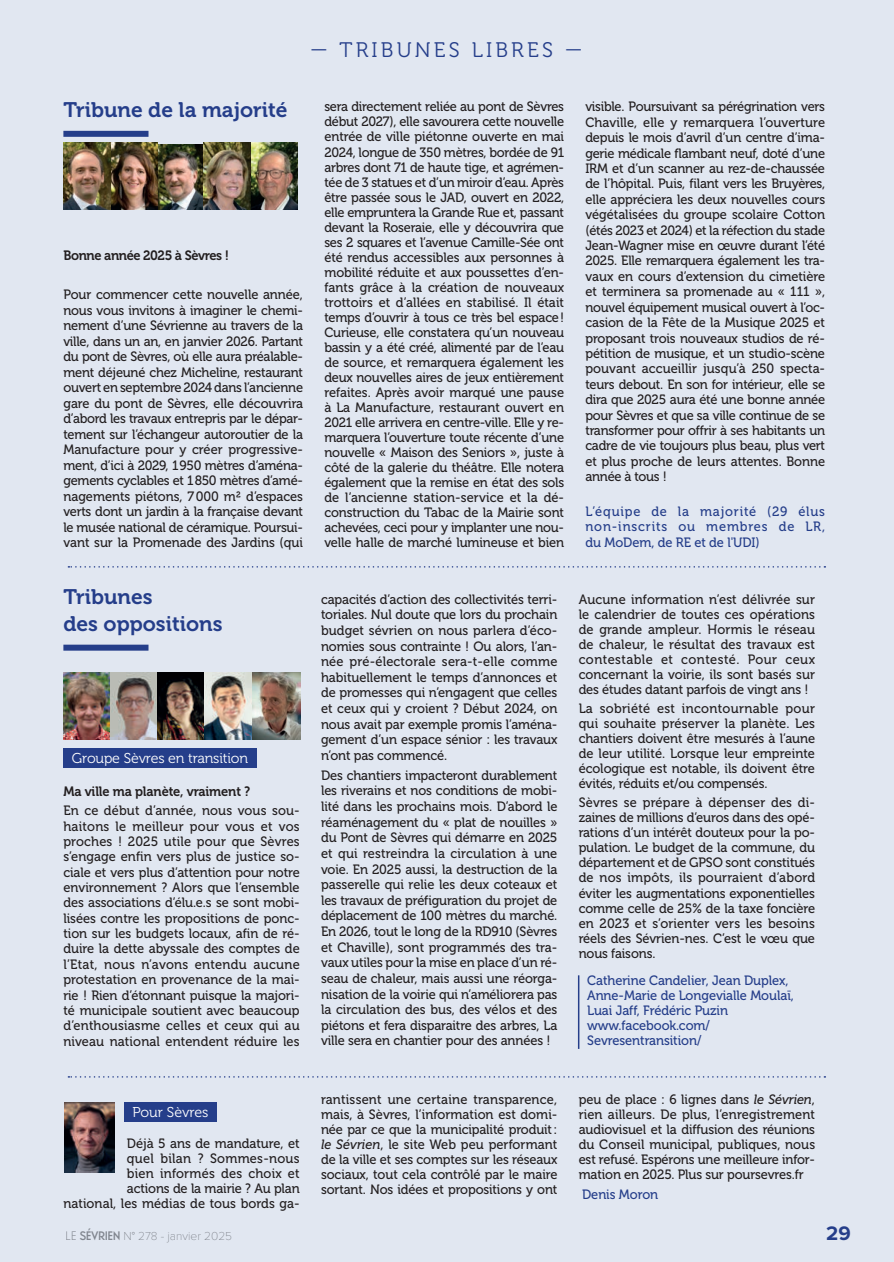
<style>
.page{position:relative;width:894px;height:1262px;background:#fff}
.page>*{position:absolute;margin:0;border:0;box-sizing:border-box;transform-origin:0 0}
.TRIBUNE_titre{font:21px/27.3px "Museo 700";color:#253e8a}
.t1{font:21px "Museo 300";letter-spacing:.15em;color:#253e8a}
.t2{font:700 20.25px "Proxima Nova";color:#253e8a}
.TRIBUNE_Légendes_photos{font:14.25px "Museo 300";letter-spacing:-.01em;color:#fff}
.TRIBUNE_tc{font:13.5px/15px "Museo 500";letter-spacing:-.01em;color:#231f20;text-align:justify;scale:.95 1}
.TRIBUNE_signature{font:13.5px/15px "Museo 500";letter-spacing:-.005em;color:#253e8a;scale:.95 1}
.TRIBUNE_tc-2{font:13.5px/15.5px "Museo 500";letter-spacing:.065em;color:#253e8a;text-align:justify;scale:.95 1}
.TRIBUNE_tc-3{font:13.5px "Museo 700";letter-spacing:-.02em;color:#231f20;scale:.95 1}
.TRIBUNE_tc-4{font:13.5px "Museo 500";letter-spacing:-.005em;color:#253e8a;scale:.95 1}
.t3{font:100 12px "Proxima Nova T";color:#7e8083}
.s1{font-style:italic}
.s2{font-family:"Guildford Pro";font-weight:300;color:#939598}
.s3{font-family:"Guildford Pro";font-weight:500;color:#939598}
</style>
<div class="page">
<div style="left:0;top:0;width:893px;height:1262px;background:#e1e7f1"></div>
<svg style="left:68px;top:566px;width:757px;height:1px"></svg>
<svg style="left:68px;top:1076px;width:757px;height:1px"></svg>
<div style="left:63px;top:748px;width:194px;height:19px;background:#253e8a"></div>
<div style="left:63px;top:644px;width:85px;height:6px;background:#253e8a"></div>
<hr style="left:577px;top:975px;width:2px;height:74px;background:#253e8a">
<img style="left:63px;top:672px;width:237px;height:67px">
<div style="left:124px;top:1102px;width:93px;height:20px;background:#253e8a"></div>
<img style="left:64px;top:1102px;width:50px;height:71px">
<div style="left:63px;top:131px;width:85px;height:6px;background:#253e8a"></div>
<img style="left:204px;top:142px;width:93px;height:68px">
<img style="left:157px;top:145px;width:47px;height:65px">
<img style="left:63px;top:142px;width:94px;height:68px">
<h1 class="t1" style="left:310px;top:38px;width:274px">— TRIBUNES LIBRES —</h1>
<p class="TRIBUNE_titre" style="left:63px;top:96px;width:225px">Tribune de la majorité</p>
<p class="TRIBUNE_tc-3" style="left:63px;top:247px;width:176px">Bonne année 2025 à Sèvres !</p>
<p class="TRIBUNE_tc" style="left:63px;top:287px;width:254px;line-height:15.5px">Pour commencer cette nouvelle année, nous vous invitons à imaginer le chemi&shy;nement d’une Sévrienne au travers de la ville, dans un an, en janvier 2026. Partant du pont de Sèvres, où elle aura préalable&shy;ment déjeuné chez Micheline, restaurant ouvert en septembre 2024 dans l’ancienne gare du pont de Sèvres, elle découvrira d’abord les travaux entrepris par le dépar&shy;tement sur l’échangeur autoroutier de la Manufacture pour y créer progressive&shy;ment, d’ici à 2029, 1950 mètres d’aména&shy;gements cyclables et 1850 mètres d’amé&shy;nagements piétons, 7000 m² d’espaces verts dont un jardin à la française devant le musée national de céramique. Poursui&shy;vant sur la Promenade des Jardins (qui</p>
<p class="TRIBUNE_titre" style="left:63px;top:583px;width:160px">Tribunes<br>des oppositions</p>
<p class="TRIBUNE_Légendes_photos" style="left:72px;top:750px;width:178px">Groupe Sèvres en transition</p>
<p class="TRIBUNE_tc-3" style="left:63px;top:783px;width:198px">Ma ville ma planète, vraiment ?</p>
<p class="TRIBUNE_tc" style="left:63px;top:803px;width:250px">En ce début d’année, nous vous sou&shy;haitons le meilleur pour vous et vos proches ! 2025 utile pour que Sèvres s’engage enfin vers plus de justice so&shy;ciale et vers plus d’attention pour notre environnement ? Alors que l’ensemble des associations d’élu.e.s se sont mobi&shy;lisées contre les propositions de ponc&shy;tion sur les budgets locaux, afin de ré&shy;duire la dette abyssale des comptes de l’Etat, nous n’avons entendu aucune protestation en provenance de la mai&shy;rie ! Rien d’étonnant puisque la majori&shy;té municipale soutient avec beaucoup d’enthousiasme celles et ceux qui au niveau national entendent réduire les</p>
<p class="TRIBUNE_tc" style="left:324px;top:100px;width:254px">sera directement reliée au pont de Sèvres début 2027), elle savourera cette nouvelle entrée de ville piétonne ouverte en mai 2024, longue de 350 mètres, bordée de 91 arbres dont 71 de haute tige, et agrémen&shy;tée de 3 statues et d’un miroir d’eau. Après être passée sous le JAD, ouvert en 2022, elle empruntera la Grande Rue et, passant devant la Roseraie, elle y découvrira que ses 2 squares et l’avenue Camille-Sée ont été rendus accessibles aux personnes à mobilité réduite et aux poussettes d’en&shy;fants grâce à la création de nouveaux trottoirs et d’allées en stabilisé. Il était temps d’ouvrir à tous ce très bel espace!<br>Curieuse, elle constatera qu’un nouveau bassin y a été créé, alimenté par de l’eau de source, et remarquera également les deux nouvelles aires de jeux entièrement refaites. Après avoir marqué une pause à La Manufacture, restaurant ouvert en 2021 elle arrivera en centre-ville. Elle y re&shy;marquera l’ouverture toute récente d’une nouvelle « Maison des Seniors », juste à côté de la galerie du théâtre. Elle notera également que la remise en état des sols de l’ancienne station-service et la dé&shy;construction du Tabac de la Mairie sont achevées, ceci pour y implanter une nou&shy;velle halle de marché lumineuse et bien</p>
<p class="TRIBUNE_tc" style="left:585px;top:99px;width:254px;line-height:15.5px">visible. Poursuivant sa pérégrination vers Chaville, elle y remarquera l’ouverture depuis le mois d’avril d’un centre d’ima&shy;gerie médicale flambant neuf, doté d’une IRM et d’un scanner au rez-de-chaussée de l’hôpital. Puis, filant vers les Bruyères, elle appréciera les deux nouvelles cours végétalisées du groupe scolaire Cotton (étés 2023 et 2024) et la réfection du stade Jean-Wagner mise en œuvre durant l’été 2025. Elle remarquera également les tra&shy;vaux en cours d’extension du cimetière et terminera sa promenade au « 111 », nouvel équipement musical ouvert à l’oc&shy;casion de la Fête de la Musique 2025 et proposant trois nouveaux studios de ré&shy;pétition de musique, et un studio-scène pouvant accueillir jusqu’à 250 specta&shy;teurs debout. En son for intérieur, elle se dira que 2025 aura été une bonne année pour Sèvres et que sa ville continue de se transformer pour offrir à ses habitants un cadre de vie toujours plus beau, plus vert et plus proche de leurs attentes. Bonne année à tous !</p>
<p class="TRIBUNE_tc-2" style="left:585px;top:504px;width:254px">L’équipe de la majorité (29 élus non-inscrits ou membres de LR, du MoDem, de RE et de l'UDI)</p>
<p class="TRIBUNE_tc" style="left:321px;top:591px;width:250px;line-height:15.6px">capacités d’action des collectivités terri&shy;toriales. Nul doute que lors du prochain budget sévrien on nous parlera d’éco&shy;nomies sous contrainte ! Ou alors, l’an&shy;née pré-électorale sera-t-elle comme habituellement le temps d’annonces et de promesses qui n’engagent que celles et ceux qui y croient ? Début 2024, on nous avait par exemple promis l’aména&shy;gement d’un espace sénior : les travaux n’ont pas commencé.</p>
<p class="TRIBUNE_tc" style="left:321px;top:767px;width:250px;line-height:15.6px">Des chantiers impacteront durablement les riverains et nos conditions de mobi&shy;lité dans les prochains mois. D’abord le réaménagement du « plat de nouilles » du Pont de Sèvres qui démarre en 2025 et qui restreindra la circulation à une voie. En 2025 aussi, la destruction de la passerelle qui relie les deux coteaux et les travaux de préfiguration du projet de déplacement de 100 mètres du marché.<br>En 2026, tout le long de la RD910 (Sèvres et Chaville), sont programmés des tra&shy;vaux utiles pour la mise en place d’un ré&shy;seau de chaleur, mais aussi une réorga&shy;nisation de la voirie qui n’améliorera pas la circulation des bus, des vélos et des piétons et fera disparaitre des arbres, La ville sera en chantier pour des années !</p>
<p class="TRIBUNE_tc" style="left:578px;top:592px;width:250px">Aucune information n’est délivrée sur le calendrier de toutes ces opérations de grande ampleur. Hormis le réseau de chaleur, le résultat des travaux est contestable et contesté. Pour ceux concernant la voirie, ils sont basés sur des études datant parfois de vingt ans !</p>
<p class="TRIBUNE_tc" style="left:578px;top:701px;width:250px">La sobriété est incontournable pour qui souhaite préserver la planète. Les chantiers doivent être mesurés à l’aune de leur utilité. Lorsque leur empreinte écologique est notable, ils doivent être évités, réduits et/ou compensés.</p>
<p class="TRIBUNE_tc" style="left:578px;top:795px;width:250px">Sèvres se prépare à dépenser des di&shy;zaines de millions d’euros dans des opé&shy;rations d’un intérêt douteux pour la po&shy;pulation. Le budget de la commune, du département et de GPSO sont constitués de nos impôts, ils pourraient d’abord éviter les augmentations exponentielles comme celle de 25% de la taxe foncière en 2023 et s’orienter vers les besoins réels des Sévrien-nes. C’est le vœu que nous faisons.</p>
<p class="TRIBUNE_signature" style="left:587px;top:973px;width:219px">Catherine Candelier, Jean Duplex,<br>Anne-Marie de Longevialle Moulaï,<br>Luai Jaff, Frédéric Puzin www.facebook.com/<br>Sevresentransition/</p>
<p class="TRIBUNE_Légendes_photos" style="left:132px;top:1105px;width:77px">Pour Sèvres</p>
<p class="TRIBUNE_tc" style="left:63px;top:1135px;width:250px;text-align:right">Déjà 5 ans de mandature, et<br>quel bilan ? Sommes-nous<br>bien informés des choix et<br>actions de la mairie ? Au plan<br>national, les médias de tous bords ga-</p>
<p class="TRIBUNE_tc" style="left:321px;top:1092px;width:250px">rantissent une certaine transparence, mais, à Sèvres, l’information est domi&shy;née par ce que la municipalité produit: <span class="s1">le Sévrien</span>, le site Web peu performant de la ville et ses comptes sur les réseaux sociaux, tout cela contrôlé par le maire sortant. Nos idées et propositions y ont</p>
<p class="TRIBUNE_tc" style="left:578px;top:1092px;width:250px">peu de place : 6 lignes dans <span class="s1">le Sévrien</span>, rien ailleurs. De plus, l’enregistrement audiovisuel et la diffusion des réunions du Conseil municipal, publiques, nous est refusé. Espérons une meilleure infor&shy;mation en 2025. Plus sur poursevres.fr</p>
<p class="TRIBUNE_tc-4" style="left:582px;top:1186px;width:82px">Denis Moron</p>
<p class="t3" style="left:66px;top:1227px;width:168px"><span class="s2">LE</span> <span class="s3">SÉVRIEN</span> N° 278 - janvier 2025</p>
<h2 class="t2" style="left:826px;top:1218px;width:26px">29</h2>
</div>
